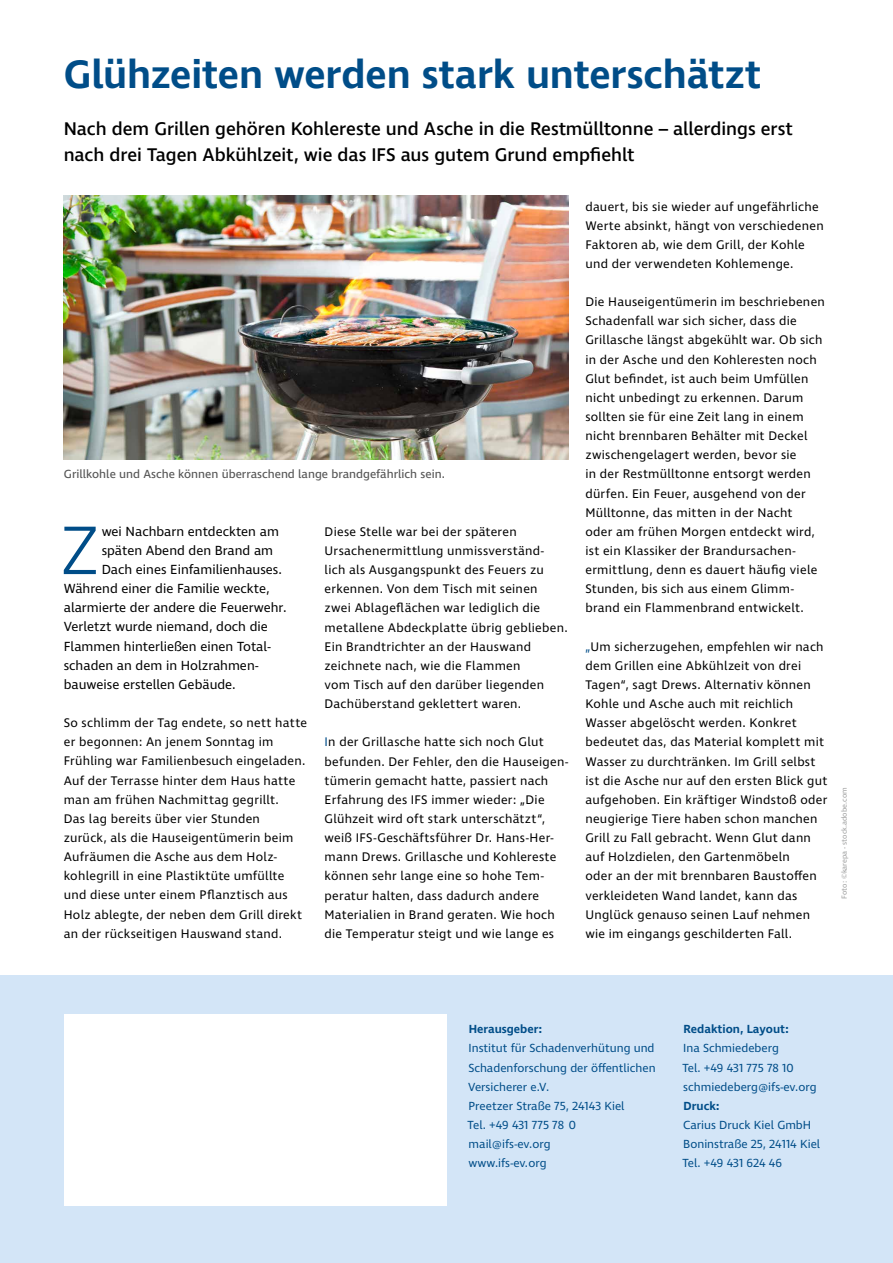
<style>
.page{position:relative;width:893px;height:1263px;background:#fff}
.page>*{position:absolute;margin:0;border:0;box-sizing:border-box;transform-origin:0 0}
.t1{font:300 70.05px "Ingra";color:#004d88}
.t2{font:600 40.5px "Ingra";letter-spacing:-.005em;color:#004d88}
.t3{font:500 18.75px/26.2px "Ingra";letter-spacing:-.005em;color:#000}
.t4{font:13.5px "Ingra";color:#000}
.t5{font:12.75px/19.2px "Ingra";letter-spacing:.02em;color:#000}
.t6{font:12px/19.2px "Ingra";color:#004d88}
.t7{font:12px "Ingra";color:#565656}
.t8{font:600 12px "Ingra";color:#004d88}
.t9{font:7.5px "Ingra";color:#9c9d9d}
.s1{color:#004d88}
</style>
<div class="page">
<div style="left:0;top:976px;width:893px;height:287px;background:#d3e5f7"></div>
<div style="left:64px;top:1014px;width:382px;height:191px;background:#fff"></div>
<img style="left:64px;top:195px;width:504px;height:264px">
<h2 class="t2" style="left:64px;top:49px;width:699px">Glühzeiten werden stark unterschätzt</h2>
<h3 class="t3" style="left:64px;top:116px;width:731px">Nach dem Grillen gehören Kohlereste und Asche in die Restmülltonne – allerdings erst nach drei Tagen Abkühlzeit, wie das IFS aus gutem Grund empfiehlt</h3>
<p class="t7" style="left:64px;top:467px;width:382px">Grillkohle und Asche können überraschend lange brandgefährlich sein.</p>
<h1 class="t1" style="left:61px;top:507px;width:39px">Z</h1>
<p class="t4" style="left:102px;top:523px;width:179px">wei Nachbarn entdeckten am</p>
<p class="t4" style="left:102px;top:542px;width:173px">späten Abend den Brand am</p>
<p class="t4" style="left:102px;top:561px;width:182px">Dach eines Einfamilienhauses.</p>
<p class="t4" style="left:64px;top:580px;width:207px">Während einer die Familie weckte,</p>
<p class="t4" style="left:64px;top:599px;width:224px">alarmierte der andere die Feuerwehr.</p>
<p class="t4" style="left:64px;top:618px;width:206px">Verletzt wurde niemand, doch die</p>
<p class="t4" style="left:64px;top:638px;width:209px">Flammen hinterließen einen Total-</p>
<p class="t4" style="left:64px;top:657px;width:196px">schaden an dem in Holzrahmen-</p>
<p class="t4" style="left:64px;top:676px;width:174px">bauweise erstellen Gebäude.</p>
<p class="t5" style="left:64px;top:714px;width:245px">So schlimm der Tag endete, so nett hatte er begonnen: An jenem Sonntag im Frühling war Familienbesuch eingeladen.<br>Auf der Terrasse hinter dem Haus hatte man am frühen Nachmittag gegrillt.<br>Das lag bereits über vier Stunden<br>zurück, als die Hauseigentümerin beim Aufräumen die Asche aus dem Holz&shy;kohlegrill in eine Plastiktüte umfüllte und diese unter einem Pflanztisch aus Holz ablegte, der neben dem Grill direkt an der rückseitigen Hauswand stand.</p>
<p class="t5" style="left:325px;top:523px;width:245px">Diese Stelle war bei der späteren Ursachenermittlung unmissverständ&shy;lich als Ausgangspunkt des Feuers zu erkennen. Von dem Tisch mit seinen<br>zwei Ablageflächen war lediglich die metallene Abdeckplatte übrig geblieben.<br>Ein Brandtrichter an der Hauswand zeichnete nach, wie die Flammen<br>vom Tisch auf den darüber liegenden Dachüberstand geklettert waren.</p>
<p class="t5" style="left:325px;top:733px;width:245px"><span class="s1">I</span>n der Grillasche hatte sich noch Glut befunden. Der Fehler, den die Hauseigen&shy;tümerin gemacht hatte, passiert nach Erfahrung des IFS immer wieder: „Die Glühzeit wird oft stark unterschätzt“, weiß IFS-Geschäftsführer Dr. Hans-Her&shy;mann Drews. Grillasche und Kohlereste können sehr lange eine so hohe Tem&shy;peratur halten, dass dadurch andere Materialien in Brand geraten. Wie hoch die Temperatur steigt und wie lange es</p>
<p class="t5" style="left:585px;top:197px;width:240px">dauert, bis sie wieder auf ungefährliche Werte absinkt, hängt von verschiedenen Faktoren ab, wie dem Grill, der Kohle und der verwendeten Kohlemenge.</p>
<p class="t5" style="left:585px;top:293px;width:241px">Die Hauseigentümerin im beschriebenen Schadenfall war sich sicher, dass die Grillasche längst abgekühlt war. Ob sich in der Asche und den Kohleresten noch Glut befindet, ist auch beim Umfüllen nicht unbedingt zu erkennen. Darum sollten sie für eine Zeit lang in einem nicht brennbaren Behälter mit Deckel zwischengelagert werden, bevor sie<br>in der Restmülltonne entsorgt werden dürfen. Ein Feuer, ausgehend von der Mülltonne, das mitten in der Nacht<br>oder am frühen Morgen entdeckt wird, ist ein Klassiker der Brandursachen&shy;ermittlung, denn es dauert häufig viele Stunden, bis sich aus einem Glimm&shy;brand ein Flammenbrand entwickelt.</p>
<p class="t5" style="left:585px;top:637px;width:244px"><span class="s1">„</span>Um sicherzugehen, empfehlen wir nach dem Grillen eine Abkühlzeit von drei Tagen“, sagt Drews. Alternativ können Kohle und Asche auch mit reichlich Wasser abgelöscht werden. Konkret bedeutet das, das Material komplett mit Wasser zu durchtränken. Im Grill selbst ist die Asche nur auf den ersten Blick gut aufgehoben. Ein kräftiger Windstoß oder neugierige Tiere haben schon manchen Grill zu Fall gebracht. Wenn Glut dann auf Holzdielen, den Gartenmöbeln<br>oder an der mit brennbaren Baustoffen verkleideten Wand landet, kann das Unglück genauso seinen Lauf nehmen wie im eingangs geschilderten Fall.</p>
<p class="t9" style="left:840px;top:899px;width:113px;rotate:-90deg">Foto: ©karepa - stock.adobe.com</p>
<p class="t8" style="left:469px;top:1022px;width:75px">Herausgeber:</p>
<p class="t6" style="left:468px;top:1039px;width:189px">Institut für Schadenverhütung und<br>Schadenforschung der öffentlichen<br>Versicherer e.V.<br>Preetzer Straße 75, 24143 Kiel<br>Tel. +49 431 775 78 0 mail@ifs-ev.org<br>www.ifs-ev.org</p>
<p class="t8" style="left:683px;top:1022px;width:107px">Redaktion, Layout:</p>
<p class="t6" style="left:682px;top:1039px;width:136px">Ina Schmiedeberg<br>Tel. +49 431 775 78 10 schmiedeberg@ifs-ev.org</p>
<p class="t8" style="left:683px;top:1098px;width:38px">Druck:</p>
<p class="t6" style="left:682px;top:1116px;width:139px">Carius Druck Kiel GmbH<br>Boninstraße 25, 24114 Kiel<br>Tel. +49 431 624 46</p>
</div>
